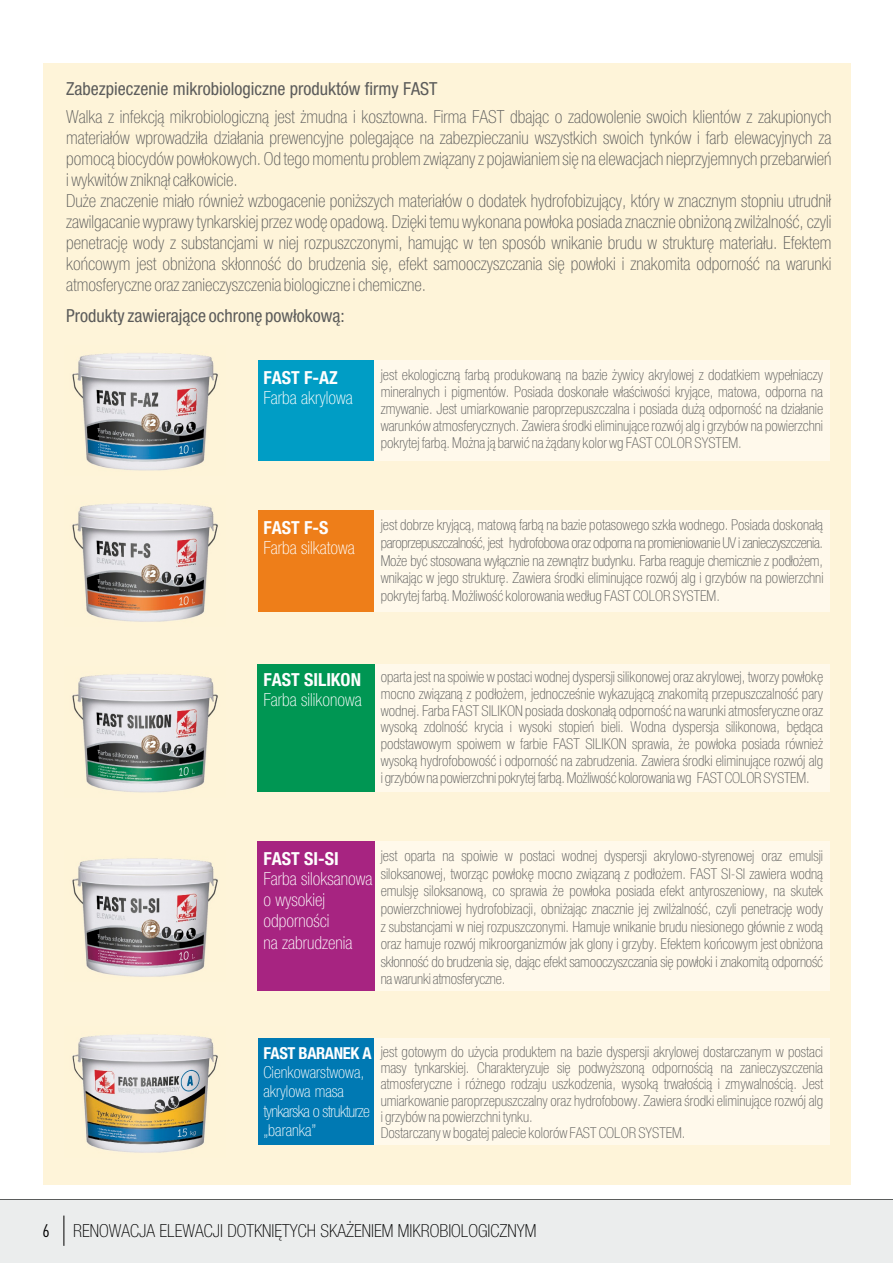
<style>
.page{position:relative;width:893px;height:1263px;background:#fff}
.page>*{position:absolute;margin:0;border:0;box-sizing:border-box;transform-origin:0 0}
.t1{font:100 condensed 18px/21.1px "Helvetica Neue LT Pro";color:#5c5c5b}
.t2{font:100 condensed 18px/21.1px "Helvetica Neue LT Pro";color:#fefefe}
.t3{font:condensed 18px "Helvetica Neue LT Pro";color:#5c5c5b}
.t4{font:100 condensed 18px "Helvetica Neue LT Pro";color:#000}
.t5{font:700 condensed 18px "Helvetica Neue LT Pro";color:#fefefe}
.t6{font:300 condensed 18px "Futura BT";color:#000}
.t7{font:100 condensed 16.5px/19.4px "Helvetica Neue LT Pro";color:#fefefe}
.t8{font:700 condensed 16.5px "Helvetica Neue LT Pro";letter-spacing:-.025em;color:#fefefe}
.t9{font:100 condensed 15px/17.5px "Helvetica Neue LT Pro";color:#5c5c5b;text-align:justify}
</style>
<div class="page">
<div style="left:0;top:1199px;width:893px;height:64px;background:#ebeded"></div>
<hr style="left:0;top:1199px;width:893px;height:1px;background:#5a5c5b">
<hr style="left:64px;top:1215px;width:1px;height:31px;background:#000">
<div style="left:43px;top:64px;width:808px;height:1121px;background:#fef4d9"></div>
<img style="left:72px;top:353px;width:146px;height:118px">
<div style="left:258px;top:360px;width:116px;height:101px;background:#009dc5"></div>
<div style="left:374px;top:360px;width:456px;height:101px;background:#fff9eb"></div>
<img style="left:72px;top:503px;width:146px;height:119px">
<div style="left:258px;top:510px;width:116px;height:102px;background:#ee7e19"></div>
<div style="left:374px;top:510px;width:456px;height:102px;background:#fff9eb"></div>
<img style="left:72px;top:674px;width:146px;height:119px">
<div style="left:258px;top:664px;width:117px;height:128px;background:#009653"></div>
<div style="left:375px;top:664px;width:455px;height:128px;background:#fff9eb"></div>
<img style="left:72px;top:858px;width:146px;height:119px">
<div style="left:258px;top:841px;width:117px;height:150px;background:#a72481"></div>
<div style="left:375px;top:841px;width:455px;height:150px;background:#fff9eb"></div>
<div style="left:258px;top:1039px;width:116px;height:106px;background:#0079b3"></div>
<div style="left:374px;top:1039px;width:456px;height:106px;background:#fff9eb"></div>
<img style="left:72px;top:1034px;width:146px;height:119px">
<p class="t3" style="left:66px;top:82px;width:373px">Zabezpieczenie mikrobiologiczne produktów firmy FAST</p>
<p class="t1" style="left:66px;top:108px;width:767px">Walka z infekcją mikrobiologiczną jest żmudna i kosztowna. Firma FAST dbając o zadowolenie swoich klientów z zakupionych materiałów wprowadziła działania prewencyjne polegające na zabezpieczaniu wszystkich swoich tynków i farb elewacyjnych za pomocą biocydów powłokowych. Od tego momentu problem związany z pojawianiem się na elewacjach nieprzyjemnych przebarwień i wykwitów zniknął całkowicie.<br>Duże znaczenie miało również wzbogacenie poniższych materiałów o dodatek hydrofobizujący, który w znacznym stopniu utrudnił zawilgacanie wyprawy tynkarskiej przez wodę opadową. Dzięki temu wykonana powłoka posiada znacznie obniżoną zwilżalność, czyli penetrację wody z substancjami w niej rozpuszczonymi, hamując w ten sposób wnikanie brudu w strukturę materiału. Efektem końcowym jest obniżona skłonność do brudzenia się, efekt samooczyszczania się powłoki i znakomita odporność na warunki atmosferyczne oraz zanieczyszczenia biologiczne i chemiczne.</p>
<p class="t3" style="left:66px;top:309px;width:280px">Produkty zawierające ochronę powłokową:</p>
<p class="t5" style="left:263px;top:371px;width:76px">FAST F-AZ</p>
<p class="t2" style="left:263px;top:390px;width:91px">Farba akrylowa</p>
<p class="t9" style="left:381px;top:369px;width:444px;line-height:17px">jest ekologiczną farbą produkowaną na bazie żywicy akrylowej z dodatkiem wypełniaczy mineralnych i pigmentów. Posiada doskonałe właściwości kryjące, matowa, odporna na zmywanie. Jest umiarkowanie paroprzepuszczalna i posiada dużą odporność na działanie warunków atmosferycznych. Zawiera środki eliminujące rozwój alg i grzybów na powierzchni pokrytej farbą. Można ją barwić na żądany kolor wg FAST COLOR SYSTEM.</p>
<p class="t5" style="left:263px;top:521px;width:66px">FAST F-S</p>
<p class="t2" style="left:263px;top:540px;width:93px">Farba silkatowa</p>
<p class="t9" style="left:381px;top:518px;width:444px">jest dobrze kryjącą, matową farbą na bazie potasowego szkła wodnego. Posiada doskonałą paroprzepuszczalność, jest hydrofobowa oraz odporna na promieniowanie UV i zanieczyszczenia.<br>Może być stosowana wyłącznie na zewnątrz budynku. Farba reaguje chemicznie z podłożem, wnikając w jego strukturę. Zawiera środki eliminujące rozwój alg i grzybów na powierzchni pokrytej farbą. Możliwość kolorowania według FAST COLOR SYSTEM.</p>
<p class="t5" style="left:263px;top:673px;width:99px">FAST SILIKON</p>
<p class="t2" style="left:263px;top:692px;width:100px">Farba silikonowa</p>
<p class="t9" style="left:381px;top:670px;width:444px;line-height:16.8px">oparta jest na spoiwie w postaci wodnej dyspersji silikonowej oraz akrylowej, tworzy powłokę mocno związaną z podłożem, jednocześnie wykazującą znakomitą przepuszczalność pary wodnej. Farba FAST SILIKON posiada doskonałą odporność na warunki atmosferyczne oraz wysoką zdolność krycia i wysoki stopień bieli. Wodna dyspersja silikonowa, będąca podstawowym spoiwem w farbie FAST SILIKON sprawia, że powłoka posiada również wysoką hydrofobowość i odporność na zabrudzenia. Zawiera środki eliminujące rozwój alg i grzybówna powierzchni pokrytej farbą.Możliwośćkolorowaniawg FASTCOLORSYSTEM.</p>
<p class="t9" style="left:381px;top:849px;width:444px">jest oparta na spoiwie w postaci wodnej dyspersji akrylowo-styrenowej oraz emulsji siloksanowej, tworząc powłokę mocno związaną z podłożem. FAST SI-SI zawiera wodną emulsję siloksanową, co sprawia że powłoka posiada efekt antyroszeniowy, na skutek powierzchniowej hydrofobizacji, obniżając znacznie jej zwilżalność, czyli penetrację wody z substancjami w niej rozpuszczonymi. Hamuje wnikanie brudu niesionego głównie z wodą oraz hamuje rozwój mikroorganizmów jak glony i grzyby. Efektem końcowym jest obniżona skłonność do brudzenia się, dając efekt samooczyszczania się powłoki i znakomitą odporność nawarunkiatmosferyczne.</p>
<p class="t5" style="left:263px;top:852px;width:77px">FAST SI-SI</p>
<p class="t2" style="left:263px;top:871px;width:110px">Farba siloksanowa o wysokiej odporności<br>na zabrudzenia</p>
<p class="t8" style="left:263px;top:1048px;width:110px">FAST BARANEK A</p>
<p class="t7" style="left:263px;top:1065px;width:108px">Cienkowarstwowa, akrylowa masa tynkarska o strukturze „baranka”</p>
<p class="t9" style="left:381px;top:1046px;width:444px;line-height:16.2px;text-align:left">jest gotowym do użycia produktem na bazie dyspersji akrylowej dostarczanym w postaci masy tynkarskiej. Charakteryzuje się podwyższoną odpornością na zanieczyszczenia atmosferyczne i różnego rodzaju uszkodzenia, wysoką trwałością i zmywalnością. Jest umiarkowanie paroprzepuszczalny oraz hydrofobowy. Zawiera środki eliminujące rozwój alg i grzybów na powierzchni tynku.<br>Dostarczany w bogatej palecie kolorów FAST COLOR SYSTEM.</p>
<p class="t6" style="left:43px;top:1223px;width:8px">6</p>
<p class="t4" style="left:73px;top:1224px;width:465px">RENOWACJA ELEWACJI DOTKNIĘTYCH SKAŻENIEM MIKROBIOLOGICZNYM</p>
</div>
